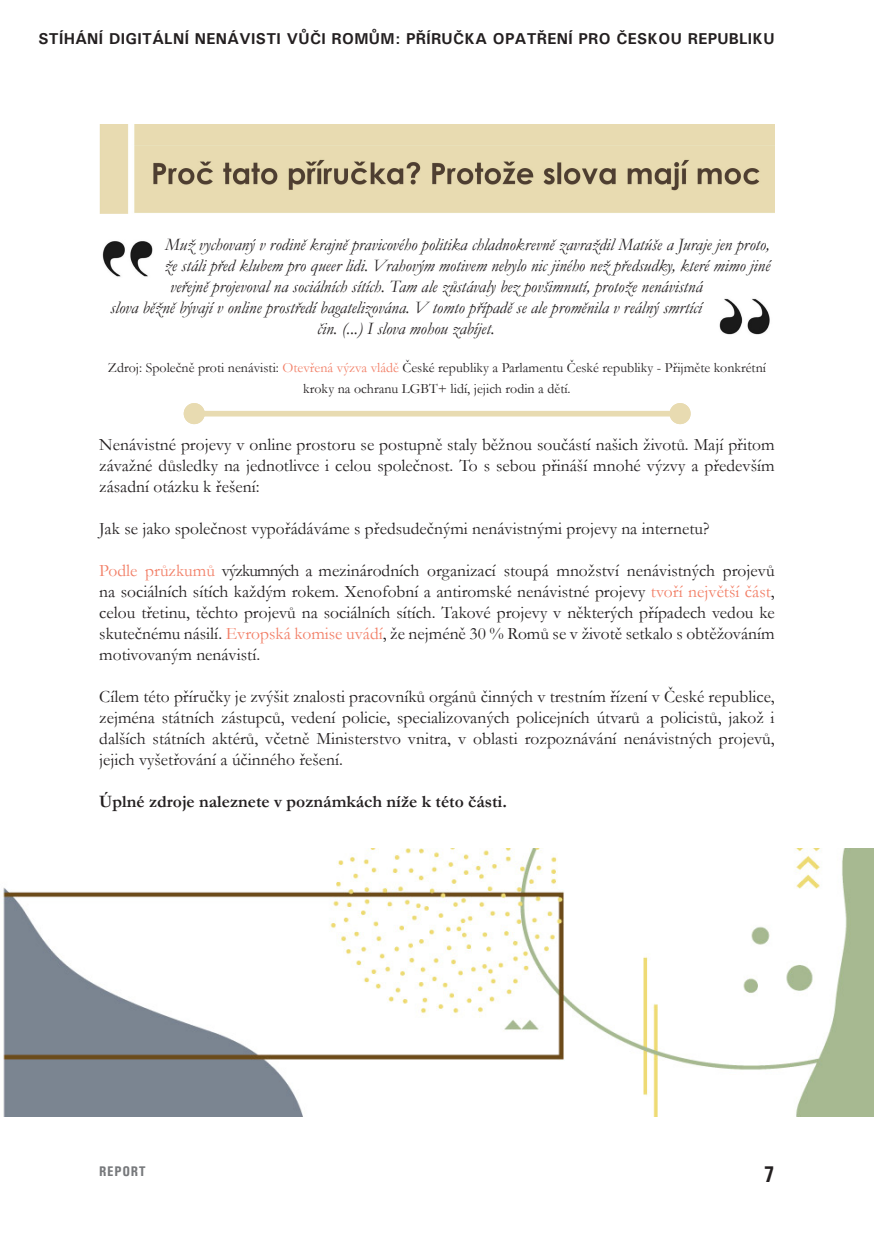
<style>
.page{position:relative;width:874px;height:1241px;background:#fff}
.page>*{position:absolute;margin:0;border:0;box-sizing:border-box;transform-origin:0 0}
.t1{font:700 condensed 22.75px "Univers";color:#231f20}
.t2{font:17.5px/21px "Garamond";color:#231f20;text-align:justify}
.t3{font:italic 17.5px "Garamond";color:#231f20}
.t4{font:700 17.5px "Garamond";color:#231f20}
.t5{font:700 15.75px "Univers";letter-spacing:.02em;color:#231f20}
.t6{font:14px/21px "Garamond";color:#231f20;text-align:center}
.t7{font:700 condensed 14px "Univers";letter-spacing:.05em;color:#76787b}
.s1{color:#f28068}
</style>
<div class="page">
<div style="left:194px;top:411px;width:485px;height:5px;background:#e8dbb1"></div>
<div style="left:184px;top:403px;width:21px;height:21px;background:#e8dbb1;border-radius:50%"></div>
<div style="left:669px;top:403px;width:21px;height:21px;background:#e8dbb1;border-radius:50%"></div>
<img style="left:3px;top:848px;width:870px;height:268px">
<img style="left:99px;top:145px;width:675px;height:68px">
<img style="left:102px;top:241px;width:51px;height:36px">
<img style="left:719px;top:298px;width:51px;height:37px">
<p class="t5" style="left:38px;top:28px;width:737px">STÍHÁNÍ DIGITÁLNÍ NENÁVISTI VŮČI ROMŮM: PŘÍRUČKA OPATŘENÍ PRO ČESKOU REPUBLIKU</p>
<p class="t3" style="left:165px;top:232px;width:605px">Muž vychovaný v rodině krajně pravicového politika chladnokrevně zavraždil Matúše a Juraje jen proto,</p>
<p class="t3" style="left:164px;top:253px;width:607px">že stáli před klubem pro queer lidi. Vrahovým motivem nebylo nic jiného než předsudky, které mimo jiné</p>
<p class="t3" style="left:170px;top:274px;width:533px">veřejně projevoval na sociálních sítích. Tam ale zůstávaly bez povšimnutí, protože nenávistná</p>
<p class="t3" style="left:110px;top:295px;width:593px">slova běžně bývají v online prostředí bagatelizována. V tomto případě se ale proměnila v reálný smrtící</p>
<p class="t3" style="left:317px;top:316px;width:179px">čin. (...) I slova mohou zabíjet.</p>
<p class="t6" style="left:108px;top:357px;width:659px">Zdroj: Společně proti nenávisti: <span class="s1">Otevřená výzva vládě</span> České republiky a Parlamentu České republiky - Přijměte konkrétní kroky na ochranu LGBT+ lidí, jejich rodin a dětí.</p>
<p class="t2" style="left:99px;top:433px;width:676px">Nenávistné projevy v online prostoru se postupně staly běžnou součástí našich životů. Mají přitom závažné důsledky na jednotlivce i celou společnost. To s sebou přináší mnohé výzvy a především zásadní otázku k řešení:</p>
<p class="t2" style="left:99px;top:517px;width:611px">Jak se jako společnost vypořádáváme s předsudečnými nenávistnými projevy na internetu?</p>
<p class="t2" style="left:99px;top:559px;width:676px"><span class="s1">Podle průzkumů</span> výzkumných a mezinárodních organizací stoupá množství nenávistných projevů na sociálních sítích každým rokem. Xenofobní a antiromské nenávistné projevy <span class="s1">tvoří největší část</span>, celou třetinu, těchto projevů na sociálních sítích. Takové projevy v některých případech vedou ke skutečnému násilí. <span class="s1">Evropská komise uvádí</span>, že nejméně 30 % Romů se v životě setkalo s obtěžováním motivovaným nenávistí.</p>
<p class="t2" style="left:99px;top:685px;width:676px">Cílem této příručky je zvýšit znalosti pracovníků orgánů činných v trestním řízení v České republice, zejména státních zástupců, vedení policie, specializovaných policejních útvarů a policistů, jakož i dalších státních aktérů, včetně Ministerstvo vnitra, v oblasti rozpoznávání nenávistných projevů, jejich vyšetřování a účinného řešení.</p>
<p class="t4" style="left:99px;top:789px;width:409px">Úplné zdroje naleznete v poznámkách níže k této části.</p>
<p class="t7" style="left:99px;top:1162px;width:48px">REPORT</p>
<p class="t1" style="left:763px;top:1160px;width:12px">7</p>
</div>
